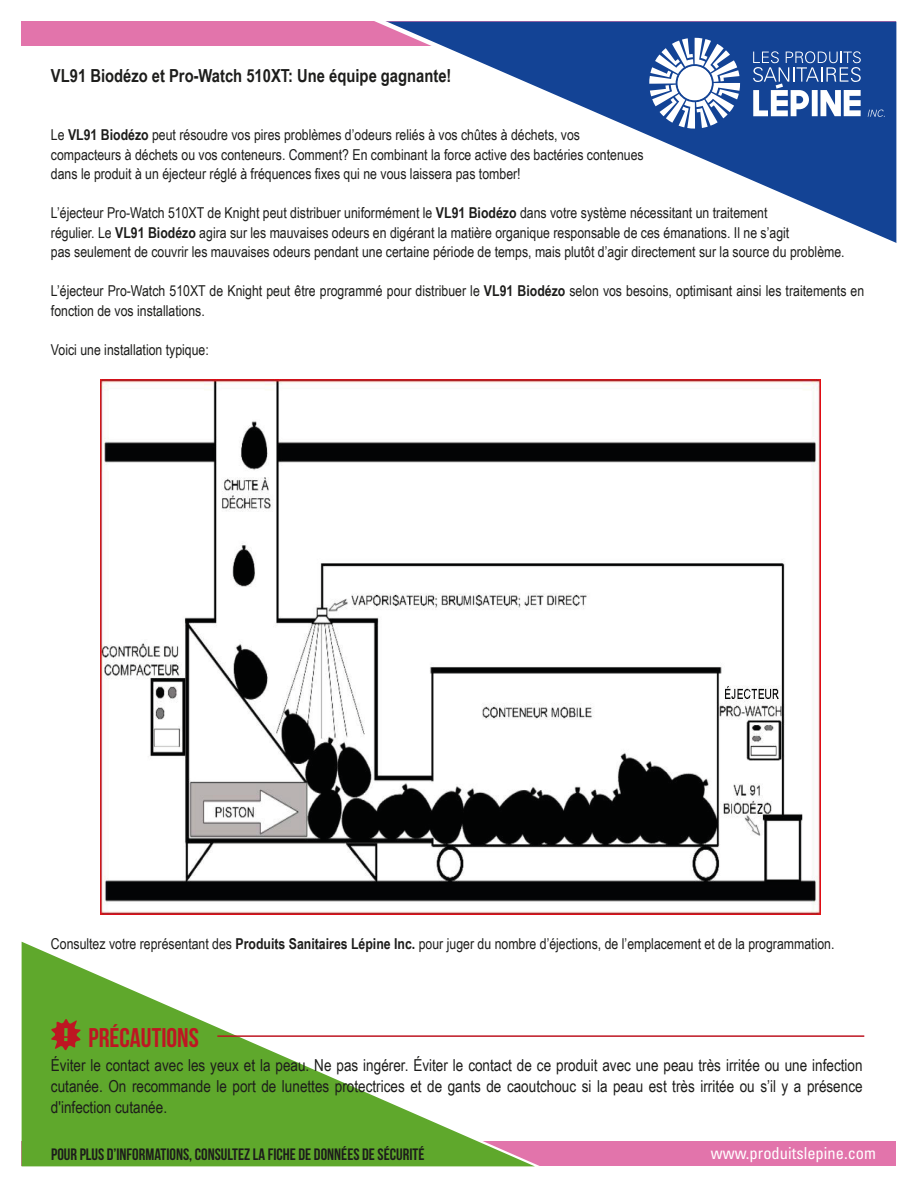
<style>
.page{position:relative;width:918px;height:1188px;background:#fff}
.page>*{position:absolute;margin:0;border:0;box-sizing:border-box;transform-origin:0 0}
.t1{font:700 27px "Bebas Neue";color:#be1622}
.t2{font:700 18px "Arial Narrow";color:#1d1d1b}
.t3{font:16.5px/21px "Arial Narrow";color:#1d1d1b;text-align:justify}
.t4{font:700 16.5px "Bebas Neue";color:#1d1d1b}
.t5{font:condensed 16.5px "Univers LT Std";letter-spacing:-.005em;color:#fff}
.t6{font:15px/19.5px "Arial Narrow";color:#1d1d1b}
.s1{font-weight:700}
</style>
<div class="page">
<div style="left:22px;top:1141px;width:874px;height:25px;background:#e274ab"></div>
<div style="left:22px;top:21px;width:874px;height:25px;background:#e274ab"></div>
<svg style="left:21px;top:941px;width:519px;height:226px"></svg>
<svg style="left:22px;top:942px;width:513px;height:224px"></svg>
<svg style="left:374px;top:21px;width:523px;height:222px"></svg>
<svg style="left:868px;top:110px;width:17px;height:7px"></svg>
<svg style="left:649px;top:38px;width:91px;height:91px"></svg>
<div style="left:678px;top:66px;width:34px;height:34px;background:#fff;border-radius:50%"></div>
<svg style="left:753px;top:51px;width:108px;height:65px"></svg>
<hr style="left:217px;top:1035px;width:647px;height:2px;background:#be1622">
<svg style="left:51px;top:1019px;width:30px;height:32px"></svg>
<img style="left:100px;top:380px;width:720px;height:534px">
<p class="t2" style="left:51px;top:62px;width:402px">VL91 Biodézo et Pro-Watch 510XT: Une équipe gagnante!</p>
<p class="t6" style="left:51px;top:125px;width:594px">Le <span class="s1">VL91 Biodézo</span> peut résoudre vos pires problèmes d’odeurs reliés à vos chûtes à déchets, vos compacteurs à déchets ou vos conteneurs. Comment? En combinant la force active des bactéries contenues dans le produit à un éjecteur réglé à fréquences fixes qui ne vous laissera pas tomber!</p>
<p class="t6" style="left:51px;top:203px;width:795px">L’éjecteur Pro-Watch 510XT de Knight peut distribuer uniformément le <span class="s1">VL91 Biodézo</span> dans votre système nécessitant un traitement<br>régulier. Le <span class="s1">VL91 Biodézo</span> agira sur les mauvaises odeurs en digérant la matière organique responsable de ces émanations. Il ne s’agit<br>pas seulement de couvrir les mauvaises odeurs pendant une certaine période de temps, mais plutôt d’agir directement sur la source du problème.</p>
<p class="t6" style="left:51px;top:281px;width:815px">L’éjecteur Pro-Watch 510XT de Knight peut être programmé pour distribuer le <span class="s1">VL91 Biodézo</span> selon vos besoins, optimisant ainsi les traitements en fonction de vos installations.</p>
<p class="t6" style="left:51px;top:339px;width:159px">Voici une installation typique:</p>
<p class="t6" style="left:51px;top:934px;width:785px">Consultez votre représentant des <span class="s1">Produits Sanitaires Lépine Inc.</span> pour juger du nombre d’éjections, de l’emplacement et de la programmation.</p>
<h1 class="t1" style="left:88px;top:1022px;width:112px">PRÉCAUTIONS</h1>
<p class="t3" style="left:51px;top:1054px;width:813px">Éviter le contact avec les yeux et la peau. Ne pas ingérer. Éviter le contact de ce produit avec une peau très irritée ou une infection cutanée. On recommande le port de lunettes protectrices et de gants de caoutchouc si la peau est très irritée ou s’il y a présence d'infection cutanée.</p>
<p class="t4" style="left:51px;top:1145px;width:375px">POUR PLUS D’INFORMATIONS, CONSULTEZ LA FICHE DE DONNÉES DE SÉCURITÉ</p>
<p class="t5" style="left:711px;top:1143px;width:167px">www.produitslepine.com</p>
</div>
